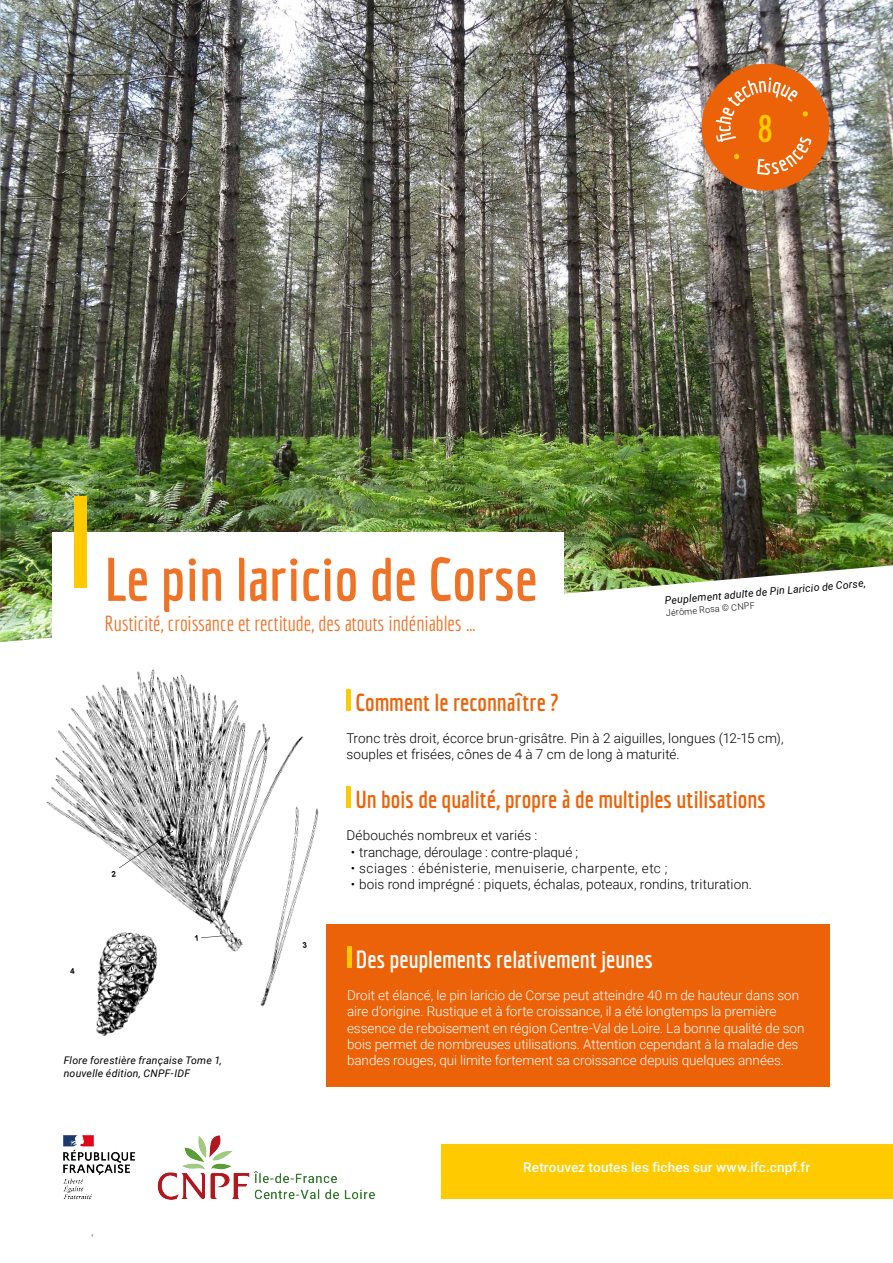
<style>
.page{position:relative;width:893px;height:1263px;background:#fff}
.page>*{position:absolute;margin:0;border:0;box-sizing:border-box;transform-origin:0 0}
.t1{font:700 60px "Economica";color:#ee7326}
.t2{font:700 37.5px "Economica";color:#ffca00}
.t3{font:700 24px "Economica";color:#eb6209}
.t4{font:700 24px "Economica";color:#fff}
.t5{font:21px "Economica";color:#ee7326}
.t6{font:300 13.5px/16.2px "Roboto";letter-spacing:-.005em;color:#fff}
.t7{font:300 13.5px/16.2px "Roboto";letter-spacing:.005em;color:#000}
.t8{font:300 13.5px "Roboto";letter-spacing:.035em;color:#000}
.t9{font:500 13.5px "Roboto";letter-spacing:.01em;color:#fff}
.t10{font:italic 10.5px/12.6px "Roboto";letter-spacing:.02em;color:#000}
.t11{font:300 9px "Roboto";color:#000}
</style>
<div class="page">
<img style="left:0;top:0;width:893px;height:622px">
<div style="left:702px;top:64px;width:127px;height:127px;background:#eb6209;border-radius:50%"></div>
<svg style="left:716px;top:77px;width:95px;height:98px"></svg>
<div style="left:53px;top:532px;width:511px;height:135px;background:#fff"></div>
<div style="left:74px;top:496px;width:13px;height:91px;background:#ffca00"></div>
<svg style="left:0;top:622px;width:351px;height:414px"></svg>
<div style="left:326px;top:924px;width:503px;height:162px;background:#eb6209"></div>
<hr style="left:347px;top:946px;width:4px;height:22px;background:#ffca00">
<hr style="left:347px;top:690px;width:4px;height:21px;background:#ffca00">
<hr style="left:347px;top:787px;width:4px;height:21px;background:#ffca00">
<div style="left:441px;top:1144px;width:452px;height:55px;background:#ffca00"></div>
<img style="left:64px;top:1135px;width:310px;height:64px">
<svg style="left:195px;top:935px;width:3px;height:6px"></svg>
<svg style="left:303px;top:942px;width:4px;height:6px"></svg>
<svg style="left:111px;top:871px;width:5px;height:6px"></svg>
<svg style="left:70px;top:967px;width:5px;height:6px"></svg>
<h2 class="t2" style="left:758px;top:107px;width:17px">8</h2>
<h1 class="t1" style="left:105px;top:545px;width:434px">Le pin laricio de Corse</h1>
<h3 class="t5" style="left:105px;top:611px;width:373px">Rusticité, croissance et rectitude, des atouts indéniables …</h3>
<p class="t10" style="left:664px;top:594px;width:203px;rotate:-5deg">Peuplement adulte de Pin Laricio de Corse,</p>
<p class="t11" style="left:665px;top:607px;width:91px;rotate:-5deg">Jérôme Rosa © CNPF</p>
<p class="t10" style="left:64px;top:1054px;width:160px">Flore forestière française Tome 1, nouvelle édition, CNPF-IDF</p>
<h3 class="t3" style="left:355px;top:688px;width:205px">Comment le reconnaître ?</h3>
<p class="t7" style="left:347px;top:730px;width:439px">Tronc très droit, écorce brun-grisâtre. Pin à 2 aiguilles, longues (12-15 cm), souples et frisées, cônes de 4 à 7 cm de long à maturité.</p>
<h3 class="t3" style="left:355px;top:785px;width:412px">Un bois de qualité, propre à de multiples utilisations</h3>
<p class="t7" style="left:347px;top:827px;width:192px">Débouchés nombreux et variés :</p>
<p class="t7" style="left:351px;top:843px;width:229px">• tranchage, déroulage : contre-plaqué ;</p>
<p class="t8" style="left:351px;top:859px;width:318px">• sciages : ébénisterie, menuiserie, charpente, etc ;</p>
<p class="t7" style="left:351px;top:876px;width:403px">• bois rond imprégné : piquets, échalas, poteaux, rondins, trituration.</p>
<h3 class="t4" style="left:356px;top:945px;width:298px">Des peuplements relativement jeunes</h3>
<p class="t6" style="left:347px;top:987px;width:459px">Droit et élancé, le pin laricio de Corse peut atteindre 40 m de hauteur dans son aire d’origine. Rustique et à forte croissance, il a été longtemps la première essence de reboisement en région Centre-Val de Loire. La bonne qualité de son bois permet de nombreuses utilisations. Attention cependant à la maladie des bandes rouges, qui limite fortement sa croissance depuis quelques années.</p>
<p class="t9" style="left:523px;top:1158px;width:288px">Retrouvez toutes les fiches sur www.ifc.cnpf.fr</p>
</div>
